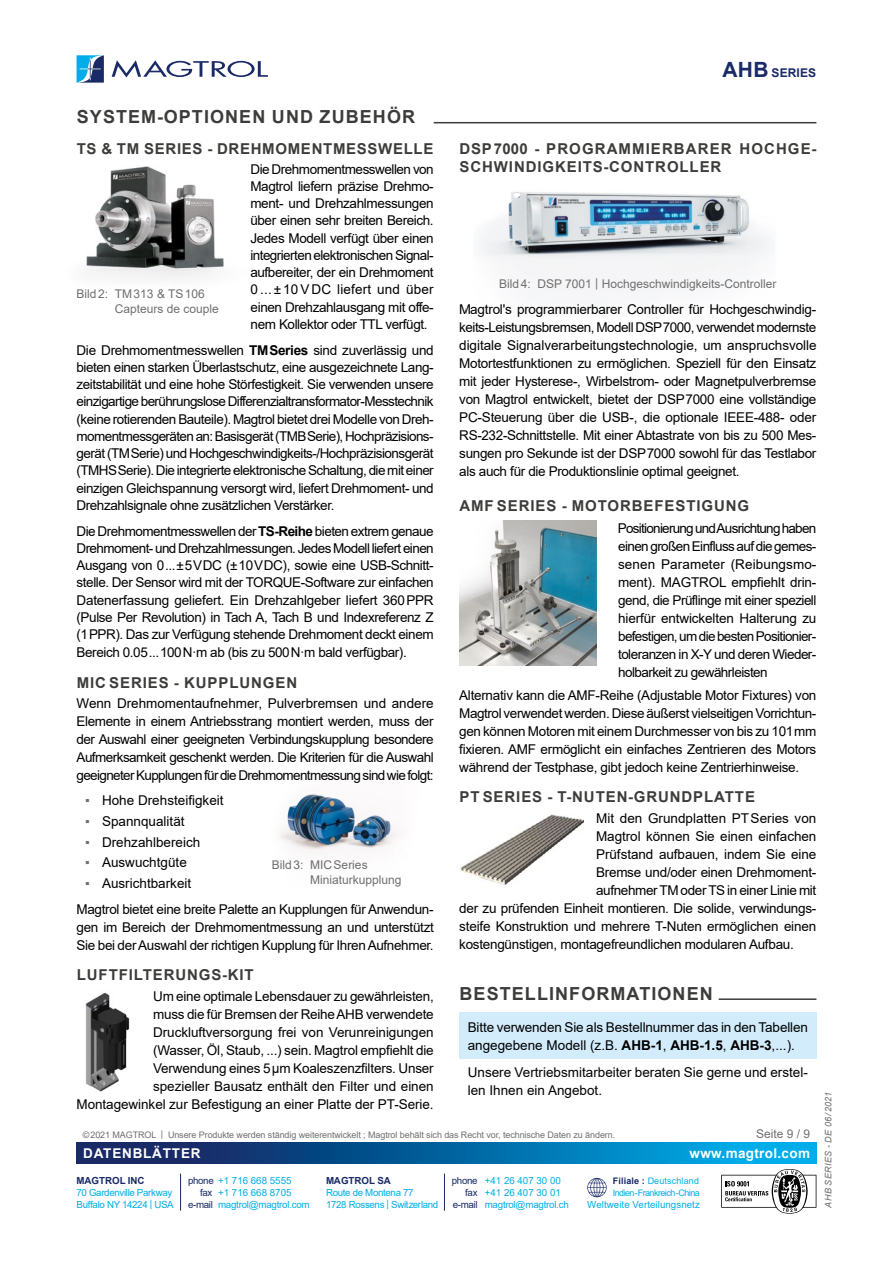
<style>
.page{position:relative;width:893px;height:1263px;background:#fff}
.page>*{position:absolute;margin:0;border:0;box-sizing:border-box;transform-origin:0 0}
.t1{font:700 18px "Arial";letter-spacing:.06em;color:#3c3c3b}
.SUBTITLE{font:700 15px/18px "Arial";letter-spacing:.06em;color:#3c3c3b}
.TEXT{font:13.5px/18px "Arial";letter-spacing:-.02em;color:#000;text-align:justify}
.TEXT-2{font:13.5px/18px "Arial";color:#000}
.HIGHLIGHT{font:13.5px/18px "Arial";letter-spacing:-.01em;color:#000}
.BULLET_LIST_-_Text{font:13.5px "Arial";color:#000}
.t2{font:700 13.5px "Arial";letter-spacing:.025em;color:#fff}
.t3{font:700 13.5px "Arial";letter-spacing:.06em;color:#fff}
.t4{font:12px/15px "Arial";color:#706f6f}
.t5{font:700 12px "Arial";letter-spacing:.01em;color:#192a67}
.t6{font:9.75px/12px "Arial";letter-spacing:-.03em;color:#00ade9}
.t7{font:9.75px "Arial";color:#00ade9}
.t8{font:9.75px "Arial";letter-spacing:.005em;color:#00ade9}
.t9{font:700 9.75px "Arial";color:#192a67}
.t10{font:9px "Arial";letter-spacing:-.01em;color:#706f6f}
.t11{font:9px/11.2px "Arial";letter-spacing:-.06em;color:#00ade9}
.t12{font:italic 9px "Arial";letter-spacing:-.005em;color:#706f6f}
.s1{font-size:21px}
.s2{font-weight:700}
.s3{color:#706f6f}
.s4{font-weight:700;color:#192a67}
.s5{color:#192a67}
</style>
<div class="page">
<svg style="left:77px;top:1142px;width:739px;height:21px;background:#0665a1"></svg>
<hr style="left:180px;top:1173px;width:1px;height:37px;background:#192a67">
<hr style="left:444px;top:1173px;width:1px;height:37px;background:#192a67">
<svg style="left:587px;top:1178px;width:20px;height:19px"></svg>
<svg style="left:112px;top:60px;width:156px;height:17px"></svg>
<svg style="left:77px;top:55px;width:27px;height:28px"></svg>
<svg style="left:721px;top:1169px;width:95px;height:45px"></svg>
<hr style="left:434px;top:122px;width:382px;height:1px;background:#3c3c3b">
<hr style="left:719px;top:998px;width:97px;height:2px;background:#3c3c3b">
<img style="left:459px;top:520px;width:138px;height:145px">
<img style="left:86px;top:166px;width:138px;height:113px">
<img style="left:279px;top:794px;width:119px;height:59px">
<img style="left:85px;top:993px;width:45px;height:99px">
<img style="left:481px;top:192px;width:288px;height:101px">
<img style="left:460px;top:815px;width:123px;height:70px">
<div style="left:459px;top:1012px;width:357px;height:47px;background:#d2ecfc"></div>
<p class="t5" style="left:723px;top:64px;width:95px"><span class="s1">AHB</span> SERIES</p>
<h2 class="t1" style="left:77px;top:104px;width:340px">SYSTEM-OPTIONEN UND ZUBEHÖR</h2>
<h3 class="SUBTITLE" style="left:77px;top:140px;width:358px">TS &amp; TM SERIES - DREHMOMENTMESSWELLE</h3>
<p class="TEXT" style="left:250px;top:160px;width:185px;line-height:17.2px">Die Drehmomentmesswellen von Magtrol liefern präzise Drehmo&shy;ment- und Drehzahlmessungen über einen sehr breiten Bereich.<br>Jedes Modell verfügt über einen integrierten elektronischen Signal&shy;aufbereiter, der ein Drehmoment 0 ... ± 10V DC liefert und über einen Drehzahlausgang mit offe&shy;nem Kollektor oder TTL verfügt.</p>
<p class="TEXT" style="left:77px;top:341px;width:359px;line-height:17.2px">Die Drehmomentmesswellen <span class="s2">TMSeries</span> sind zuverlässig und bieten einen starken Überlastschutz, eine ausgezeichnete Lang&shy;zeitstabilität und eine hohe Störfestigkeit. Sie verwenden unsere einzigartige berührungslose Differenzialtransformator-Messtechnik (keine rotierenden Bauteile). Magtrol bietet drei Modelle von Dreh&shy;momentmessgeräten an: Basisgerät (TMBSerie), Hochpräzisions&shy;gerät (TMSerie) und Hochgeschwindigkeits-/Hochpräzisionsgerät (TMHSSerie). Die integrierte elektronische Schaltung, die mit einer einzigen Gleichspannung versorgt wird, liefert Drehmoment- und Drehzahlsignale ohne zusätzlichen Verstärker.</p>
<p class="TEXT" style="left:77px;top:522px;width:359px;line-height:17.4px">Die Drehmomentmesswellen der <span class="s2">TS-Reihe</span> bieten extrem genaue Drehmoment- und Drehzahlmessungen. Jedes Modell liefert einen Ausgang von 0...±5VDC (±10VDC), sowie eine USB-Schnitt&shy;stelle. Der Sensor wird mit der TORQUE-Software zur einfachen Datenerfassung geliefert. Ein Drehzahlgeber liefert 360PPR (Pulse Per Revolution) in Tach A, Tach B und Indexreferenz Z (1PPR). Das zur Verfügung stehende Drehmoment deckt einem Bereich 0.05...100N·m ab (bis zu 500N·m bald verfügbar).</p>
<h3 class="SUBTITLE" style="left:77px;top:674px;width:222px">MIC SERIES - KUPPLUNGEN</h3>
<p class="TEXT" style="left:77px;top:694px;width:359px">Wenn Drehmomentaufnehmer, Pulverbremsen und andere Elemente in einem Antriebsstrang montiert werden, muss der der Auswahl einer geeigneten Verbindungskupplung besondere Aufmerksamkeit geschenkt werden. Die Kriterien für die Auswahl geeigneter Kupplungen für die Drehmomentmessung sind wie folgt:</p>
<p class="BULLET_LIST_-_Text" style="left:85px;top:791px;width:140px"><span class="s3">▪</span> Hohe Drehsteifigkeit</p>
<p class="BULLET_LIST_-_Text" style="left:85px;top:812px;width:101px"><span class="s3">▪</span> Spannqualität</p>
<p class="BULLET_LIST_-_Text" style="left:85px;top:832px;width:117px"><span class="s3">▪</span> Drehzahlbereich</p>
<p class="BULLET_LIST_-_Text" style="left:85px;top:853px;width:103px"><span class="s3">▪</span> Auswuchtgüte</p>
<p class="BULLET_LIST_-_Text" style="left:85px;top:874px;width:108px"><span class="s3">▪</span> Ausrichtbarkeit</p>
<p class="TEXT" style="left:77px;top:900px;width:359px">Magtrol bietet eine breite Palette an Kupplungen für Anwendun&shy;gen im Bereich der Drehmomentmessung an und unterstützt Sie bei der Auswahl der richtigen Kupplung für Ihren Aufnehmer.</p>
<h3 class="SUBTITLE" style="left:77px;top:966px;width:178px">LUFTFILTERUNGS-KIT</h3>
<p class="TEXT" style="left:77px;top:987px;width:359px;text-align:right">Um eine optimale Lebensdauer zu gewährleisten,<br>muss die für Bremsen der Reihe AHB verwendete Druckluftversorgung frei von Verunreinigungen<br>(Wasser, Öl, Staub, ...) sein. Magtrol empfiehlt die<br>Verwendung eines 5μm Koaleszenzfilters. Unser<br>spezieller Bausatz enthält den Filter und einen Montagewinkel zur Befestigung an einer Platte der PT-Serie.</p>
<p class="t4" style="left:115px;top:286px;width:106px;text-indent:-38px">Bild2: TM313 &amp; TS106<br>Capteurs de couple</p>
<p class="t4" style="left:310px;top:857px;width:93px;text-indent:-38px">Bild3: MICSeries<br>Miniaturkupplung</p>
<h3 class="SUBTITLE" style="left:459px;top:140px;width:358px">DSP7000 - PROGRAMMIERBARER HOCHGE-<br>SCHWINDIGKEITS-CONTROLLER</h3>
<p class="t4" style="left:499px;top:276px;width:279px">Bild4: DSP 7001 | Hochgeschwindigkeits-Controller</p>
<p class="TEXT" style="left:459px;top:300px;width:359px">Magtrol's programmierbarer Controller für Hochgeschwindig&shy;keits-Leistungsbremsen, Modell DSP7000, verwendet modernste digitale Signalverarbeitungstechnologie, um anspruchsvolle Motortestfunktionen zu ermöglichen. Speziell für den Einsatz mit jeder Hysterese-, Wirbelstrom- oder Magnetpulverbremse von Magtrol entwickelt, bietet der DSP7000 eine vollständige PC-Steuerung über die USB-, die optionale IEEE-488- oder RS‑232-Schnittstelle. Mit einer Abtastrate von bis zu 500 Mes&shy;sungen pro Sekunde ist der DSP7000 sowohl für das Testlabor als auch für die Produktionslinie optimal geeignet.</p>
<p class="SUBTITLE" style="left:459px;top:497px;width:291px">AMF SERIES - MOTORBEFESTIGUNG</p>
<p class="TEXT" style="left:618px;top:519px;width:200px">Positionierung und Ausrichtung haben einen großen Einfluss auf die gemes&shy;senen Parameter (Reibungsmo&shy;ment). MAGTROL empfiehlt drin&shy;gend, die Prüflinge mit einer speziell hierfür entwickelten Halterung zu befestigen, um die besten Positionier&shy;toleranzen in X-Y und deren Wieder&shy;holbarkeit zu gewährleisten</p>
<p class="TEXT" style="left:459px;top:686px;width:359px">Alternativ kann die AMF-Reihe (Adjustable Motor Fixtures) von Magtrol verwendet werden. Diese äußerst vielseitigen Vorrichtun&shy;gen können Motoren mit einem Durchmesser von bis zu 101mm fixieren. AMF ermöglicht ein einfaches Zentrieren des Motors während der Testphase, gibt jedoch keine Zentrierhinweise.</p>
<h3 class="SUBTITLE" style="left:459px;top:788px;width:297px">PT SERIES - T-NUTEN-GRUNDPLATTE</h3>
<p class="TEXT-2" style="left:596px;top:809px;width:222px">Mit den Grundplatten PTSeries von</p>
<p class="TEXT" style="left:596px;top:827px;width:222px">Magtrol können Sie einen einfachen</p>
<p class="TEXT" style="left:596px;top:845px;width:222px">Prüfstand aufbauen, indem Sie eine</p>
<p class="TEXT" style="left:596px;top:863px;width:222px">Bremse und/oder einen Drehmoment-</p>
<p class="TEXT" style="left:596px;top:881px;width:222px">aufnehmer TM oder TS in einer Linie mit</p>
<p class="TEXT" style="left:459px;top:899px;width:359px">der zu prüfenden Einheit montieren. Die solide, verwindungs-</p>
<p class="TEXT" style="left:459px;top:917px;width:358px">steife Konstruktion und mehrere T-Nuten ermöglichen einen</p>
<p class="TEXT" style="left:459px;top:935px;width:336px">kostengünstigen, montagefreundlichen modularen Aufbau.</p>
<h2 class="t1" style="left:460px;top:981px;width:255px">BESTELLINFORMATIONEN</h2>
<p class="HIGHLIGHT" style="left:468px;top:1018px;width:342px">Bitte verwenden Sie als Bestellnummer das in den Tabellen angegebene Modell (z.B. <span class="s2">AHB-1</span>, <span class="s2">AHB-1.5</span>, <span class="s2">AHB-3</span>,...).</p>
<p class="TEXT-2" style="left:468px;top:1063px;width:342px">Unsere Vertriebsmitarbeiter beraten Sie gerne und erstel&shy;len Ihnen ein Angebot.</p>
<p class="t10" style="left:83px;top:1128px;width:534px">©2021 MAGTROL | Unsere Produkte werden ständig weiterentwickelt ; Magtrol behält sich das Recht vor, technische Daten zu ändern.</p>
<p class="t4" style="left:756px;top:1126px;width:56px">Seite 9 / 9</p>
<p class="t11" style="left:613px;top:1175px;width:88px"><span class="s4">Filiale :</span> Deutschland<br>Indien-Frankreich-China</p>
<p class="t8" style="left:587px;top:1197px;width:114px">Weltweite Verteilungsnetz</p>
<p class="t3" style="left:83px;top:1143px;width:119px">DATENBLÄTTER</p>
<p class="t2" style="left:690px;top:1143px;width:122px">www.magtrol.com</p>
<p class="t9" style="left:77px;top:1173px;width:70px">MAGTROL INC</p>
<p class="t6" style="left:77px;top:1186px;width:99px">70 Gardenville Parkway<br>Buffalo NY 14224 | USA</p>
<p class="t9" style="left:326px;top:1173px;width:66px">MAGTROL SA</p>
<p class="t6" style="left:326px;top:1186px;width:114px">Route de Montena 77<br>1728 Rossens | Switzerland</p>
<p class="t7" style="left:188px;top:1173px;width:105px"><span class="s5">phone</span> +1 716 668 5555</p>
<p class="t7" style="left:200px;top:1185px;width:93px"><span class="s5">fax</span> +1 716 668 8705</p>
<p class="t6" style="left:188px;top:1198px;width:123px"><span class="s5">e-mail</span> magtrol@magtrol.com</p>
<p class="t7" style="left:452px;top:1173px;width:111px"><span class="s5">phone</span> +41 26 407 30 00</p>
<p class="t7" style="left:465px;top:1185px;width:97px"><span class="s5">fax</span> +41 26 407 30 01</p>
<p class="t6" style="left:453px;top:1198px;width:118px"><span class="s5">e-mail</span> magtrol@magtrol.ch</p>
<p class="t12" style="left:822px;top:1207px;width:117px;rotate:-90deg">AHB SERIES - DE 06/2021</p>
</div>
